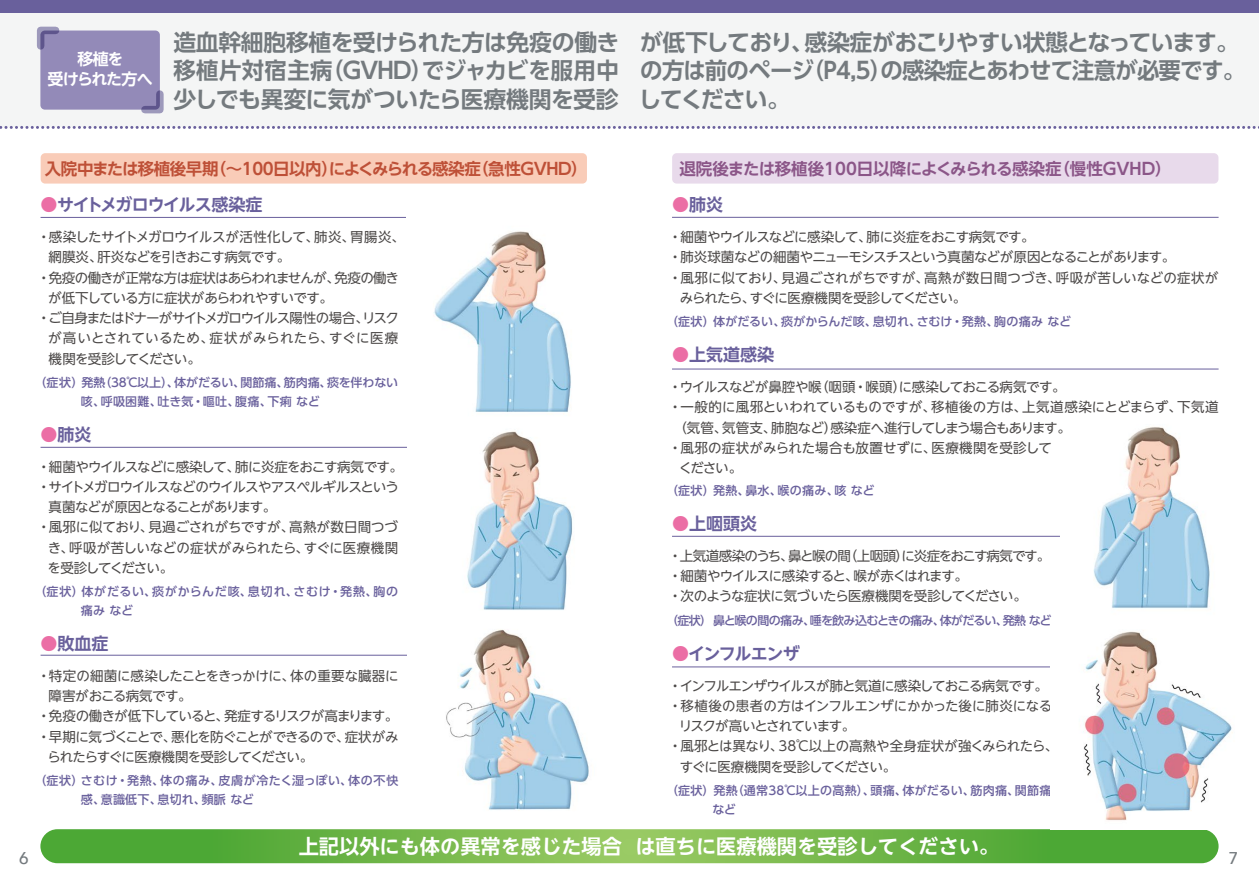
<style>
.page{position:relative;width:1259px;height:893px;background:#fff}
.page>*{position:absolute;margin:0;border:0;box-sizing:border-box;transform-origin:0 0}
.t1{font:700 22.8px/28.5px "UD Shin Go Pro De";letter-spacing:-.03em;color:#747a7e}
.t2{font:700 20.25px "UD Shin Go NT Pro De";color:#fff}
.t3{font:700 16.95px "UD Shin Go NT Pro De";letter-spacing:-.035em;color:#69609c}
.t4{font:700 16.95px "UD Shin Go NT Pro De";letter-spacing:-.07em;color:#69609c}
.t5{font:700 16.95px "UD Shin Go NT Pro De";letter-spacing:-.08em;color:#69609c}
.t6{font:500 16.95px "Avenir";color:#747a7e}
.t7{font:700 16.5px "UD Shin Go NT Pro De";letter-spacing:-.025em;color:#be5037}
.t8{font:700 16.5px "UD Shin Go NT Pro De";color:#8b5688}
.t9{font:700 16.05px/19.8px "UD Shin Go NT Pro De";letter-spacing:-.065em;color:#fff;text-align:center}
.t10{font:13.5px/20.2px "UD Shin Go NT Pro";letter-spacing:-.045em;color:#4c4948}
.t11{font:13.5px "UD Shin Go NT Pro";letter-spacing:.005em;color:#4c4948}
.t12{font:13.5px "UD Shin Go NT Pro";letter-spacing:-.075em;color:#4c4948}
.t13{font:13.5px "UD Shin Go NT Pro";letter-spacing:-.07em;color:#4c4948}
.t14{font:13.5px "UD Shin Go NT Pro";letter-spacing:-.01em;color:#4c4948}
.t15{font:13.5px "UD Shin Go NT Pro";letter-spacing:-.065em;color:#4c4948}
.t16{font:13.5px "UD Shin Go NT Pro";letter-spacing:-.085em;color:#4c4948}
.t17{font:13.5px "UD Shin Go NT Pro";letter-spacing:.01em;color:#4c4948}
.t18{font:13.5px "UD Shin Go NT Pro";letter-spacing:-.005em;color:#4c4948}
.t19{font:13.5px "UD Shin Go NT Pro";letter-spacing:-.015em;color:#4c4948}
.t20{font:13.5px "UD Shin Go NT Pro";letter-spacing:.025em;color:#4c4948}
.t21{font:13.5px "UD Shin Go NT Pro";letter-spacing:-.08em;color:#4c4948}
.t22{font:500 12px/18.8px "UD Shin Go Pro";letter-spacing:.02em;color:#69609c}
.t23{font:500 12px/18.8px "UD Shin Go Pro";letter-spacing:.045em;color:#69609c}
.t24{font:500 12px/18.8px "UD Shin Go Pro";letter-spacing:.065em;color:#69609c}
.t25{font:500 12px "UD Shin Go Pro";letter-spacing:-.055em;color:#69609c}
.s1{color:#eb6ea5}
</style>
<div class="page">
<div style="left:0;top:13px;width:1259px;height:114px;background:#f4f5f5"></div>
<div style="left:0;top:0;width:1259px;height:13px;background:#69609c"></div>
<hr style="left:41px;top:447px;width:546px;height:1px;background:#69609c">
<hr style="left:41px;top:655px;width:546px;height:1px;background:#69609c">
<hr style="left:672px;top:667px;width:546px;height:1px;background:#69609c">
<hr style="left:672px;top:536px;width:546px;height:1px;background:#69609c">
<hr style="left:672px;top:369px;width:546px;height:1px;background:#69609c">
<hr style="left:672px;top:217px;width:546px;height:1px;background:#69609c">
<svg style="left:40px;top:829px;width:1178px;height:34px;background:#6bb447"></svg>
<div style="left:407px;top:429px;width:179px;height:170px;background:#fff"></div>
<div style="left:407px;top:612px;width:179px;height:170px;background:#fff"></div>
<div style="left:1060px;top:443px;width:158px;height:163px;background:#fff"></div>
<svg style="left:0;top:126px;width:1259px;height:3px"></svg>
<div style="left:40px;top:31px;width:120px;height:79px;background:#938ab8;border-radius:4px"></div>
<div style="left:41px;top:153px;width:546px;height:31px;background:#f9ccb8;border-radius:4px"></div>
<div style="left:672px;top:153px;width:546px;height:31px;background:#e8daeb;border-radius:4px"></div>
<hr style="left:41px;top:217px;width:546px;height:1px;background:#69609c">
<svg style="left:141px;top:90px;width:23px;height:23px"></svg>
<svg style="left:37px;top:27px;width:22px;height:23px"></svg>
<img style="left:1093px;top:427px;width:117px;height:182px">
<img style="left:407px;top:217px;width:180px;height:195px">
<img style="left:467px;top:431px;width:120px;height:179px">
<img style="left:1050px;top:631px;width:183px;height:190px">
<img style="left:446px;top:629px;width:143px;height:181px">
<p class="t9" style="left:48px;top:48px;width:107px">移植を<br>受けられた方へ</p>
<h1 class="t1" style="left:173px;top:27px;width:1073px">造血幹細胞移植を受けられた方は免疫の働き が低下しており、感染症がおこりやすい状態となっています。移植片対宿主病（GVHD）でジャカビを服用中 の方は前のページ（P4,5）の感染症とあわせて注意が必要です。少しでも異変に気がついたら医療機関を受診 してください。</h1>
<p class="t7" style="left:45px;top:155px;width:544px">入院中または移植後早期（～100日以内）によくみられる感染症（急性GVHD）</p>
<p class="t8" style="left:679px;top:155px;width:494px">退院後または移植後100日以降によくみられる感染症（慢性GVHD）</p>
<p class="t4" style="left:40px;top:191px;width:223px"><span class="s1">●</span>サイトメガロウイルス感染症</p>
<p class="t10" style="left:37px;top:226px;width:369px">・感染したサイトメガロウイルスが活性化して、肺炎、胃腸炎、</p>
<p class="t10" style="left:48px;top:247px;width:243px">網膜炎、肝炎などを引きおこす病気です。</p>
<p class="t10" style="left:37px;top:267px;width:363px">・免疫の働きが正常な方は症状はあらわれませんが、免疫の働き</p>
<p class="t10" style="left:48px;top:287px;width:286px">が低下している方に症状があらわれやすいです。</p>
<p class="t16" style="left:37px;top:307px;width:363px">・ご自身またはドナーがサイトメガロウイルス陽性の場合、リスク</p>
<p class="t20" style="left:48px;top:327px;width:351px">が高いとされているため、症状がみられたら、すぐに医療</p>
<p class="t12" style="left:48px;top:348px;width:154px">機関を受診してください。</p>
<p class="t22" style="left:81px;top:373px;width:319px;text-indent:-46px">（症状）発熱（38℃以上）、体がだるい、関節痛、筋肉痛、痰を伴わない咳、呼吸困難、吐き気・嘔吐、腹痛、下痢 など</p>
<p class="t3" style="left:40px;top:421px;width:53px"><span class="s1">●</span>肺炎</p>
<p class="t10" style="left:37px;top:456px;width:367px">・細菌やウイルスなどに感染して、肺に炎症をおこす病気です。</p>
<p class="t15" style="left:37px;top:476px;width:364px">・サイトメガロウイルスなどのウイルスやアスペルギルスという</p>
<p class="t21" style="left:48px;top:496px;width:229px">真菌などが原因となることがあります。</p>
<p class="t19" style="left:37px;top:516px;width:363px">・風邪に似ており、見過ごされがちですが、高熱が数日間つづ</p>
<p class="t11" style="left:48px;top:537px;width:352px">き、呼吸が苦しいなどの症状がみられたら、すぐに医療機関</p>
<p class="t16" style="left:48px;top:557px;width:127px">を受診してください。</p>
<p class="t24" style="left:81px;top:582px;width:319px;text-indent:-46px">（症状）体がだるい、痰がからんだ咳、息切れ、さむけ・発熱、胸の痛み など</p>
<p class="t3" style="left:40px;top:630px;width:70px"><span class="s1">●</span>敗血症</p>
<p class="t14" style="left:37px;top:665px;width:363px">・特定の細菌に感染したことをきっかけに、体の重要な臓器に</p>
<p class="t10" style="left:48px;top:685px;width:145px">障害がおこる病気です。</p>
<p class="t13" style="left:37px;top:705px;width:363px">・免疫の働きが低下していると、発症するリスクが高まります。</p>
<p class="t10" style="left:37px;top:726px;width:363px">・早期に気づくことで、悪化を防ぐことができるので、症状がみ</p>
<p class="t12" style="left:48px;top:746px;width:267px">られたらすぐに医療機関を受診してください。</p>
<p class="t23" style="left:81px;top:771px;width:319px;text-indent:-46px">（症状）さむけ・発熱、体の痛み、皮膚が冷たく湿っぽい、体の不快感、意識低下、息切れ、頻脈 など</p>
<p class="t3" style="left:672px;top:191px;width:53px"><span class="s1">●</span>肺炎</p>
<p class="t10" style="left:668px;top:226px;width:367px">・細菌やウイルスなどに感染して、肺に炎症をおこす病気です。</p>
<p class="t13" style="left:668px;top:246px;width:508px">・肺炎球菌などの細菌やニューモシスチスという真菌などが原因となることがあります。</p>
<p class="t11" style="left:668px;top:267px;width:551px">・風邪に似ており、見過ごされがちですが、高熱が数日間つづき、呼吸が苦しいなどの症状が</p>
<p class="t12" style="left:680px;top:287px;width:288px">みられたら、すぐに医療機関を受診してください。</p>
<p class="t22" style="left:666px;top:312px;width:406px">（症状）体がだるい、痰がからんだ咳、息切れ、さむけ・発熱、胸の痛み など</p>
<p class="t3" style="left:672px;top:341px;width:104px"><span class="s1">●</span>上気道感染</p>
<p class="t10" style="left:668px;top:376px;width:398px">・ウイルスなどが鼻腔や喉（咽頭・喉頭）に感染しておこる病気です。</p>
<p class="t11" style="left:668px;top:396px;width:551px">・一般的に風邪といわれているものですが、移植後の方は、上気道感染にとどまらず、下気道</p>
<p class="t10" style="left:673px;top:417px;width:399px">（気管、気管支、肺胞など）感染症へ進行してしまう場合もあります。</p>
<p class="t17" style="left:668px;top:437px;width:385px">・風邪の症状がみられた場合も放置せずに、医療機関を受診して</p>
<p class="t10" style="left:679px;top:457px;width:65px">ください。</p>
<p class="t22" style="left:666px;top:481px;width:210px">（症状）発熱、鼻水、喉の痛み、咳 など</p>
<p class="t3" style="left:672px;top:510px;width:87px"><span class="s1">●</span>上咽頭炎</p>
<p class="t10" style="left:668px;top:545px;width:383px">・上気道感染のうち、鼻と喉の間（上咽頭）に炎症をおこす病気です。・細菌やウイルスに感染すると、喉が赤くはれます。<br>・次のような症状に気づいたら医療機関を受診してください。</p>
<p class="t25" style="left:666px;top:610px;width:387px">（症状） 鼻と喉の間の痛み、唾を飲み込むときの痛み、体がだるい、発熱 など</p>
<p class="t5" style="left:672px;top:640px;width:129px"><span class="s1">●</span>インフルエンザ</p>
<p class="t10" style="left:668px;top:675px;width:381px">・インフルエンザウイルスが肺と気道に感染しておこる病気です。</p>
<p class="t18" style="left:668px;top:695px;width:385px">・移植後の患者の方はインフルエンザにかかった後に肺炎になる</p>
<p class="t12" style="left:679px;top:715px;width:178px">リスクが高いとされています。</p>
<p class="t14" style="left:668px;top:735px;width:391px">・風邪とは異なり、38℃以上の高熱や全身症状が強くみられたら、</p>
<p class="t15" style="left:679px;top:756px;width:218px">すぐに医療機関を受診してください。</p>
<p class="t22" style="left:712px;top:781px;width:341px;text-indent:-46px">（症状）発熱（通常38℃以上の高熱）、頭痛、体がだるい、筋肉痛、関節痛など</p>
<h2 class="t2" style="left:299px;top:830px;width:702px">上記以外にも体の異常を感じた場合 は直ちに医療機関を受診してください。</h2>
<p class="t6" style="left:19px;top:844px;width:11px">6</p>
<p class="t6" style="left:1228px;top:844px;width:11px">7</p>
</div>
